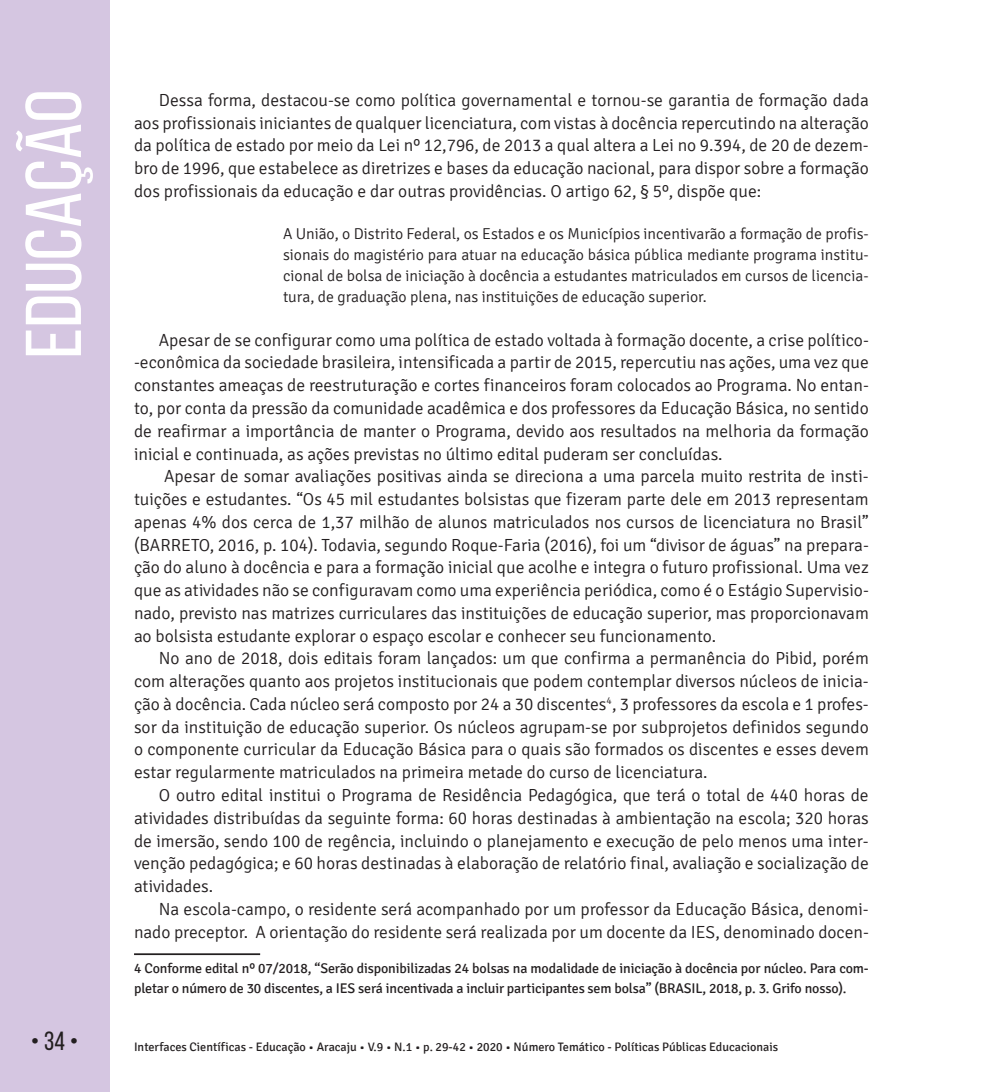
<style>
.page{position:relative;width:993px;height:1092px;background:#fff}
.page>*{position:absolute;margin:0;border:0;box-sizing:border-box;transform-origin:0 0}
.t1{font:78.75px "Bebas Neue";color:#fff;scale:1.09 1}
.t2{font:26.25px "Bebas Neue";color:#231f20}
.t3{font:300 17.5px/22.8px "Signika";color:#231f20;text-align:justify}
.t4{font:300 15.75px/21px "Signika";color:#231f20;text-align:justify}
.t5{font:14px/19.2px "Signika";letter-spacing:-.01em;color:#231f20}
.t6{font:12.25px "Signika";color:#231f20}
</style>
<div class="page">
<div style="left:0;top:0;width:109px;height:1091px;background:#d5c6e1"></div>
<hr style="left:134px;top:953px;width:126px;height:2px;background:#231f20">
<h1 class="t1" style="left:11px;top:358px;width:248px;rotate:-90deg">EDUCAÇÃO</h1>
<p class="t3" style="left:134px;top:89px;width:736px;text-indent:25px">Dessa forma, destacou-se como política governamental e tornou-se garantia de formação dada aos profissionais iniciantes de qualquer licenciatura, com vistas à docência repercutindo na alteração da política de estado por meio da Lei nº 12,796, de 2013 a qual altera a Lei no 9.394, de 20 de dezem&shy;bro de 1996, que estabelece as diretrizes e bases da educação nacional, para dispor sobre a formação dos profissionais da educação e dar outras providências. O artigo 62, § 5º, dispõe que:</p>
<p class="t4" style="left:283px;top:223px;width:587px">A União, o Distrito Federal, os Estados e os Municípios incentivarão a formação de profis&shy;sionais do magistério para atuar na educação básica pública mediante programa institu&shy;cional de bolsa de iniciação à docência a estudantes matriculados em cursos de licencia&shy;tura, de graduação plena, nas instituições de educação superior.</p>
<p class="t3" style="left:134px;top:329px;width:736px;text-indent:25px">Apesar de se configurar como uma política de estado voltada à formação docente, a crise político--econômica da sociedade brasileira, intensificada a partir de 2015, repercutiu nas ações, uma vez que constantes ameaças de reestruturação e cortes financeiros foram colocados ao Programa. No entan&shy;to, por conta da pressão da comunidade acadêmica e dos professores da Educação Básica, no sentido de reafirmar a importância de manter o Programa, devido aos resultados na melhoria da formação inicial e continuada, as ações previstas no último edital puderam ser concluídas.</p>
<p class="t3" style="left:134px;top:465px;width:736px;text-indent:30px">Apesar de somar avaliações positivas ainda se direciona a uma parcela muito restrita de insti&shy;tuições e estudantes. “Os 45 mil estudantes bolsistas que fizeram parte dele em 2013 representam apenas 4% dos cerca de 1,37 milhão de alunos matriculados nos cursos de licenciatura no Brasil” (BARRETO, 2016, p. 104). Todavia, segundo Roque-Faria (2016), foi um “divisor de águas” na prepara&shy;ção do aluno à docência e para a formação inicial que acolhe e integra o futuro profissional. Uma vez que as atividades não se configuravam como uma experiência periódica, como é o Estágio Supervisio&shy;nado, previsto nas matrizes curriculares das instituições de educação superior, mas proporcionavam ao bolsista estudante explorar o espaço escolar e conhecer seu funcionamento.</p>
<p class="t3" style="left:134px;top:647px;width:736px;text-indent:25px">No ano de 2018, dois editais foram lançados: um que confirma a permanência do Pibid, porém com alterações quanto aos projetos institucionais que podem contemplar diversos núcleos de inicia&shy;ção à docência. Cada núcleo será composto por 24 a 30 discentes<sup>4</sup>, 3 professores da escola e 1 profes&shy;sor da instituição de educação superior. Os núcleos agrupam-se por subprojetos definidos segundo o componente curricular da Educação Básica para o quais são formados os discentes e esses devem estar regularmente matriculados na primeira metade do curso de licenciatura.</p>
<p class="t3" style="left:134px;top:784px;width:736px;text-indent:25px">O outro edital institui o Programa de Residência Pedagógica, que terá o total de 440 horas de atividades distribuídas da seguinte forma: 60 horas destinadas à ambientação na escola; 320 horas de imersão, sendo 100 de regência, incluindo o planejamento e execução de pelo menos uma inter&shy;venção pedagógica; e 60 horas destinadas à elaboração de relatório final, avaliação e socialização de atividades.</p>
<p class="t3" style="left:134px;top:897px;width:736px;text-align:right">Na escola-campo, o residente será acompanhado por um professor da Educação Básica, denomi&shy;nado preceptor. A orientação do residente será realizada por um docente da IES, denominado docen-</p>
<p class="t5" style="left:134px;top:959px;width:736px">4 Conforme edital nº 07/2018, “Serão disponibilizadas 24 bolsas na modalidade de iniciação à docência por núcleo. Para com&shy;pletar o número de 30 discentes, a IES será incentivada a incluir participantes sem bolsa” (BRASIL, 2018, p. 3. Grifo nosso).</p>
<h2 class="t2" style="left:31px;top:1026px;width:49px">• 34 •</h2>
<p class="t6" style="left:134px;top:1040px;width:645px">Interfaces Científicas - Educação • Aracaju • V.9 • N.1 • p. 29-42 • 2020 • Número Temático - Políticas Públicas Educacionais</p>
</div>
